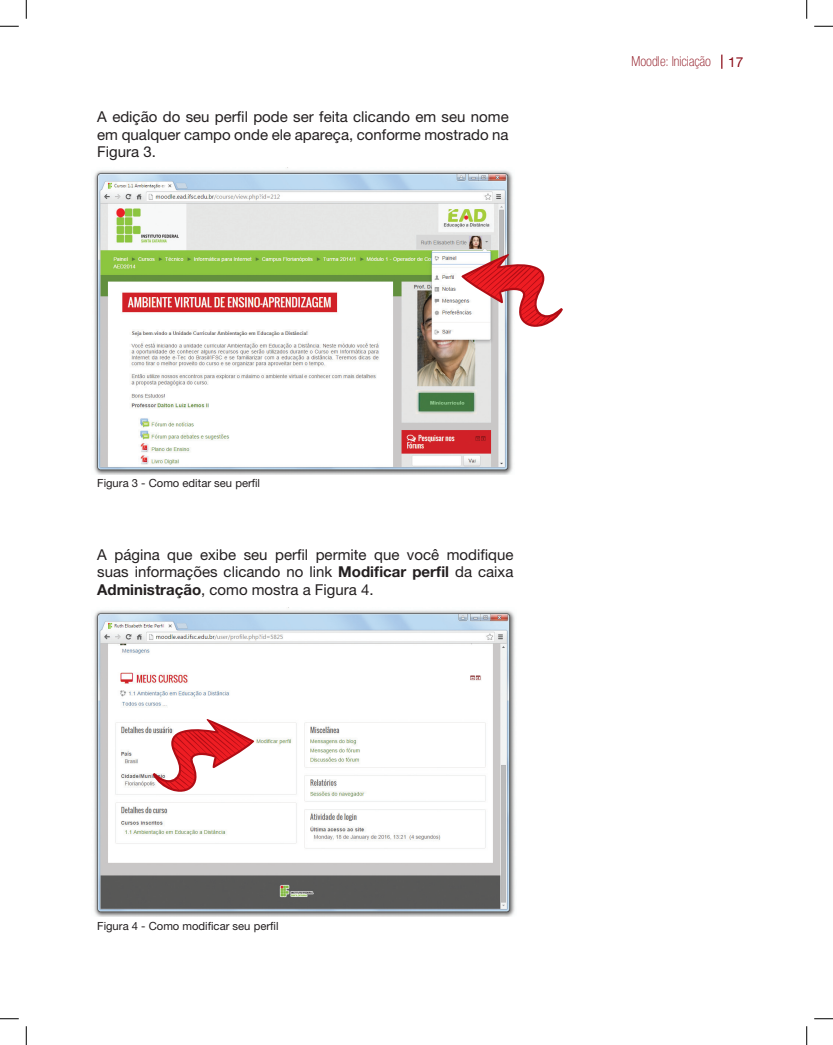
<style>
.page{position:relative;width:833px;height:1045px;background:#fff}
.page>*{position:absolute;margin:0;border:0;box-sizing:border-box;transform-origin:0 0}
.t1{font:15px/17.5px "Helvetica Neue LT Pro";color:#231f20;text-align:justify}
.t2{font:100 condensed 13.75px "Helvetica Neue LT Pro";color:#8b0c18}
.t3{font:11.25px "Helvetica Neue LT Pro";color:#231f20}
.s1{font-weight:400;font-stretch:normal}
.s2{font-weight:700}
</style>
<div class="page">
<svg style="left:721px;top:55px;width:1px;height:14px"></svg>
<img style="left:94px;top:167px;width:419px;height:307px">
<svg style="left:461px;top:254px;width:101px;height:74px"></svg>
<img style="left:94px;top:607px;width:421px;height:309px">
<svg style="left:152px;top:719px;width:102px;height:74px"></svg>
<svg style="left:0;top:25px;width:19px;height:2px"></svg>
<svg style="left:814px;top:25px;width:18px;height:2px"></svg>
<svg style="left:0;top:1018px;width:19px;height:1px"></svg>
<svg style="left:814px;top:1018px;width:18px;height:1px"></svg>
<svg style="left:25px;top:0;width:2px;height:19px"></svg>
<svg style="left:25px;top:1026px;width:2px;height:19px"></svg>
<svg style="left:806px;top:0;width:1px;height:19px"></svg>
<svg style="left:806px;top:1026px;width:1px;height:19px"></svg>
<p class="t1" style="left:97px;top:108px;width:413px">A edição do seu perfil pode ser feita clicando em seu nome em qualquer campo onde ele apareça, conforme mostrado na Figura 3.</p>
<p class="t2" style="left:631px;top:54px;width:113px">Moodle: Iniciação <span class="s1">17</span></p>
<p class="t3" style="left:97px;top:476px;width:164px">Figura 3 - Como editar seu perfil</p>
<p class="t1" style="left:97px;top:545px;width:417px">A página que exibe seu perfil permite que você modifique suas informações clicando no link <span class="s2">Modificar perfil</span> da caixa <span class="s2">Administração</span>, como mostra a Figura 4.</p>
<p class="t3" style="left:97px;top:919px;width:183px">Figura 4 - Como modificar seu perfil</p>
</div>
